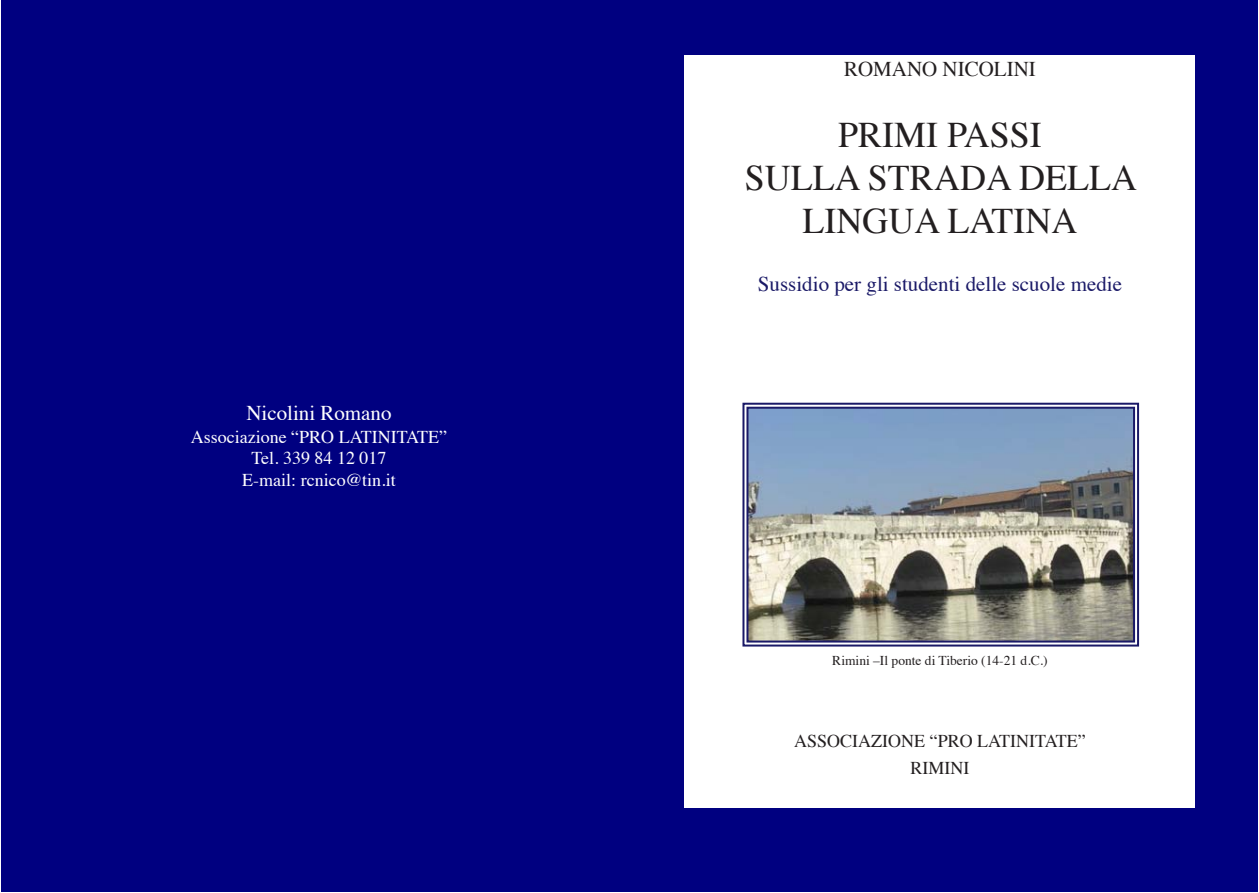
<style>
.page{position:relative;width:1259px;height:893px;background:#fff}
.page>*{position:absolute;margin:0;border:0;box-sizing:border-box;transform-origin:0 0}
.t1{font:36px/43.2px "Times";color:#231f20;text-align:center}
.t2{font:21px "Times";color:#1a1967}
.t3{font:21px "Times";color:#231f20}
.t4{font:21px "Times";color:#fff}
.t5{font:18px/21.6px "Times";color:#fff;text-align:center}
.t6{font:18px/26.1px "Times";color:#231f20;text-align:center}
.t7{font:13.5px "Times";color:#231f20}
</style>
<div class="page">
<div style="left:1px;top:0;width:1257px;height:891px;background:#000080"></div>
<div style="left:685px;top:55px;width:510px;height:753px;background:#fff"></div>
<img style="left:749px;top:410px;width:383px;height:229px">
<div style="left:742px;top:403px;width:397px;height:243px;border:2px solid #1a1967"></div>
<div style="left:746px;top:407px;width:389px;height:235px;border:2px solid #1a1967"></div>
<p class="t4" style="left:246px;top:404px;width:147px">Nicolini Romano</p>
<p class="t5" style="left:191px;top:427px;width:258px">Associazione “PRO LATINITATE”<br>Tel. 339 84 12 017<br>E-mail: rcnico@tin.it</p>
<p class="t3" style="left:844px;top:60px;width:193px">ROMANO NICOLINI</p>
<h1 class="t1" style="left:745px;top:116px;width:394px">PRIMI PASSI<br>SULLA STRADA DELLA<br>LINGUA LATINA</h1>
<p class="t2" style="left:758px;top:275px;width:365px">Sussidio per gli studenti delle scuole medie</p>
<p class="t7" style="left:832px;top:655px;width:217px">Rimini –Il ponte di Tiberio (14-21 d.C.)</p>
<p class="t6" style="left:794px;top:730px;width:293px">ASSOCIAzIONE “PRO LATINITATE”<br>RIMINI</p>
</div>
